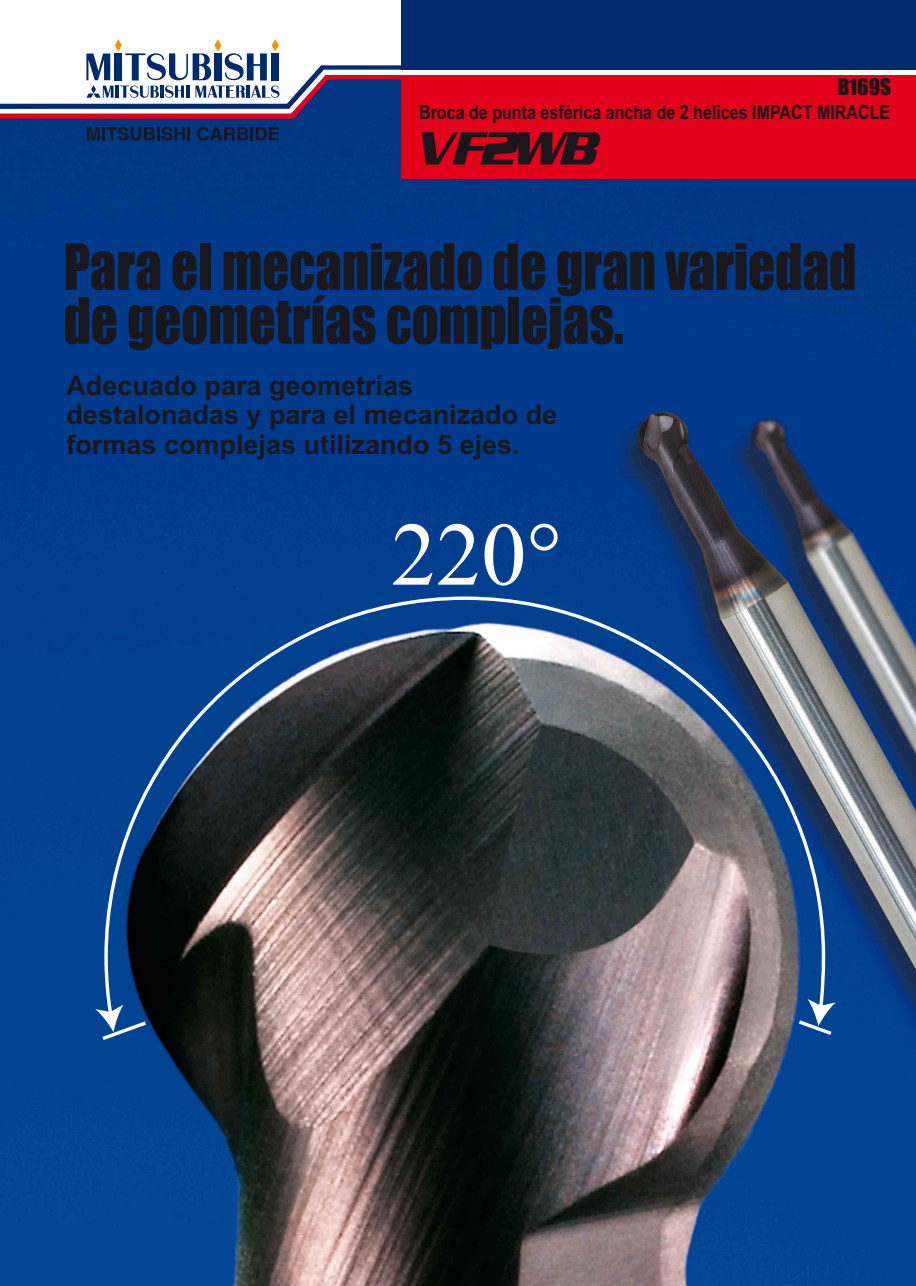
<style>
.page{position:relative;width:916px;height:1286px;background:#fff}
.page>*{position:absolute;margin:0;border:0;box-sizing:border-box;transform-origin:0 0}
.t1{font:90px "Times New Roman";color:#fff}
.t2{font:58.5px/54px "Impact";color:#1a171c;scale:.9 1}
.t3{font:51px "MMC English Logo";letter-spacing:-.12em;color:#1a171c}
.t4{font:700 27px/29.7px "Arial";color:#1a171c}
.t5{font:21px "Impact";color:#1a171c}
.t6{font:700 19.5px "Arial";color:#1a171c;scale:.82 1}
</style>
<div class="page">
<img style="left:0;top:119px;width:916px;height:1167px">
<svg style="left:87px;top:127px;width:103px;height:14px"></svg>
<svg style="left:197px;top:127px;width:82px;height:14px"></svg>
<svg style="left:0;top:0;width:402px;height:119px"></svg>
<div style="left:402px;top:75px;width:514px;height:104px;background:#e2001a"></div>
<div style="left:402px;top:0;width:514px;height:70px;background:#002a6f"></div>
<img style="left:103px;top:595px;width:724px;height:423px">
<svg style="left:795px;top:999px;width:41px;height:39px"></svg>
<svg style="left:95px;top:1004px;width:55px;height:39px"></svg>
<p class="t5" style="left:838px;top:80px;width:55px">B169S</p>
<p class="t6" style="left:419px;top:105px;width:576px">Broca de punta esférica ancha de 2 hélices IMPACT MIRACLE</p>
<p class="t3" style="left:415px;top:122px;width:185px">VF2WB</p>
<p class="t2" style="left:64px;top:244px;width:882px">Para el mecanizado de gran variedad de geometrías complejas.</p>
<p class="t4" style="left:66px;top:373px;width:492px">Adecuado para geometrías destalonadas y para el mecanizado de formas complejas utilizando 5 ejes.</p>
<p class="t1" style="left:391px;top:501px;width:172px">220°</p>
</div>
